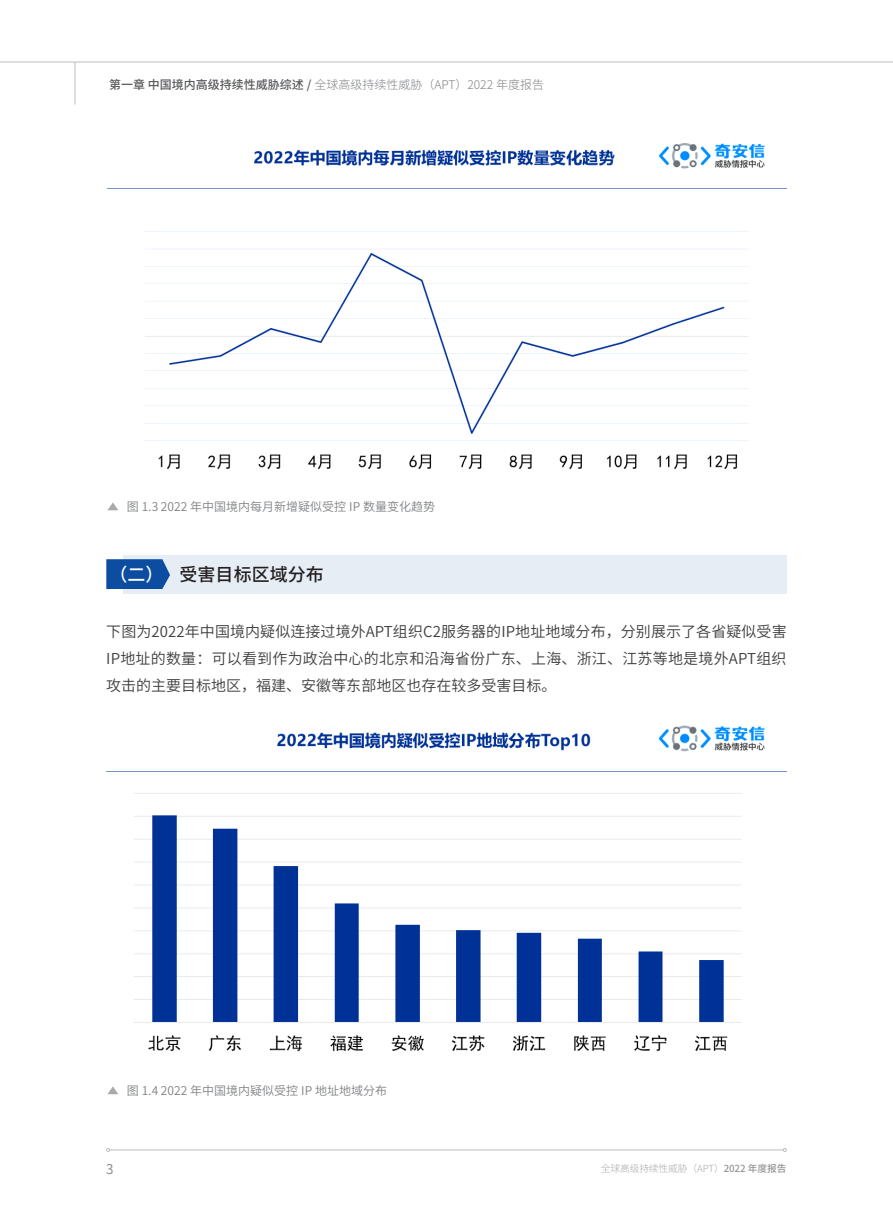
<style>
.page{position:relative;width:893px;height:1212px;background:#fff}
.page>*{position:absolute;margin:0;border:0;box-sizing:border-box;transform-origin:0 0}
.t1{font:500 18px "Source Han Sans CN";color:#231f20}
.主要段落样式{font:500 18px "Source Han Sans CN";color:#fff}
.主要段落样式-2{font:15px/27px "Source Han Sans CN";color:#3e3e3f;text-align:justify}
.t2{font:13.5px "Source Han Sans CN";color:#808285}
.t3{font:12px "Source Han Sans CN";color:#808285}
.t4{font:300 12px "Source Han Sans CN";color:#808285}
.t5{font:300 9.75px "Source Han Sans CN";letter-spacing:-.01em;color:#a8a9ad}
.s1{font-weight:500;color:#57585a}
.s2{font-weight:500;color:#939598}
</style>
<div class="page">
<hr style="left:110px;top:1149px;width:673px;height:1px;background:#bcbdc0">
<svg style="left:106px;top:1148px;width:4px;height:4px"></svg>
<svg style="left:783px;top:1148px;width:4px;height:4px"></svg>
<hr style="left:75px;top:62px;width:1px;height:43px;background:#bcbdc0">
<hr style="left:0;top:62px;width:893px;height:1px;background:#bcbdc0">
<svg style="left:108px;top:502px;width:10px;height:8px"></svg>
<svg style="left:108px;top:1086px;width:10px;height:8px"></svg>
<img style="left:107px;top:143px;width:680px;height:326px">
<div style="left:123px;top:555px;width:664px;height:38px;background:#e7edf5"></div>
<svg style="left:106px;top:559px;width:64px;height:30px;background:#1c58a7"></svg>
<img style="left:106px;top:725px;width:681px;height:327px">
<p class="t4" style="left:109px;top:77px;width:437px"><span class="s1">第一章 中国境内高级持续性威胁综述 /</span> 全球高级持续性威胁（APT）2022 年度报告</p>
<p class="t3" style="left:127px;top:500px;width:310px">图 1.3 2022 年中国境内每月新增疑似受控 IP 数量变化趋势</p>
<p class="主要段落样式" style="left:109px;top:564px;width:55px">（二）</p>
<p class="t1" style="left:180px;top:564px;width:145px">受害目标区域分布</p>
<p class="主要段落样式-2" style="left:106px;top:619px;width:682px">下图为2022年中国境内疑似连接过境外APT组织C2服务器的IP地址地域分布，分别展示了各省疑似受害IP地址的数量：可以看到作为政治中心的北京和沿海省份广东、上海、浙江、江苏等地是境外APT组织攻击的主要目标地区，福建、安徽等东部地区也存在较多受害目标。</p>
<p class="t3" style="left:127px;top:1084px;width:262px">图 1.4 2022 年中国境内疑似受控 IP 地址地域分布</p>
<p class="t2" style="left:106px;top:1161px;width:9px">3</p>
<p class="t5" style="left:601px;top:1163px;width:187px">全球高级持续性威胁（APT）<span class="s2">2022 年度报告</span></p>
</div>
